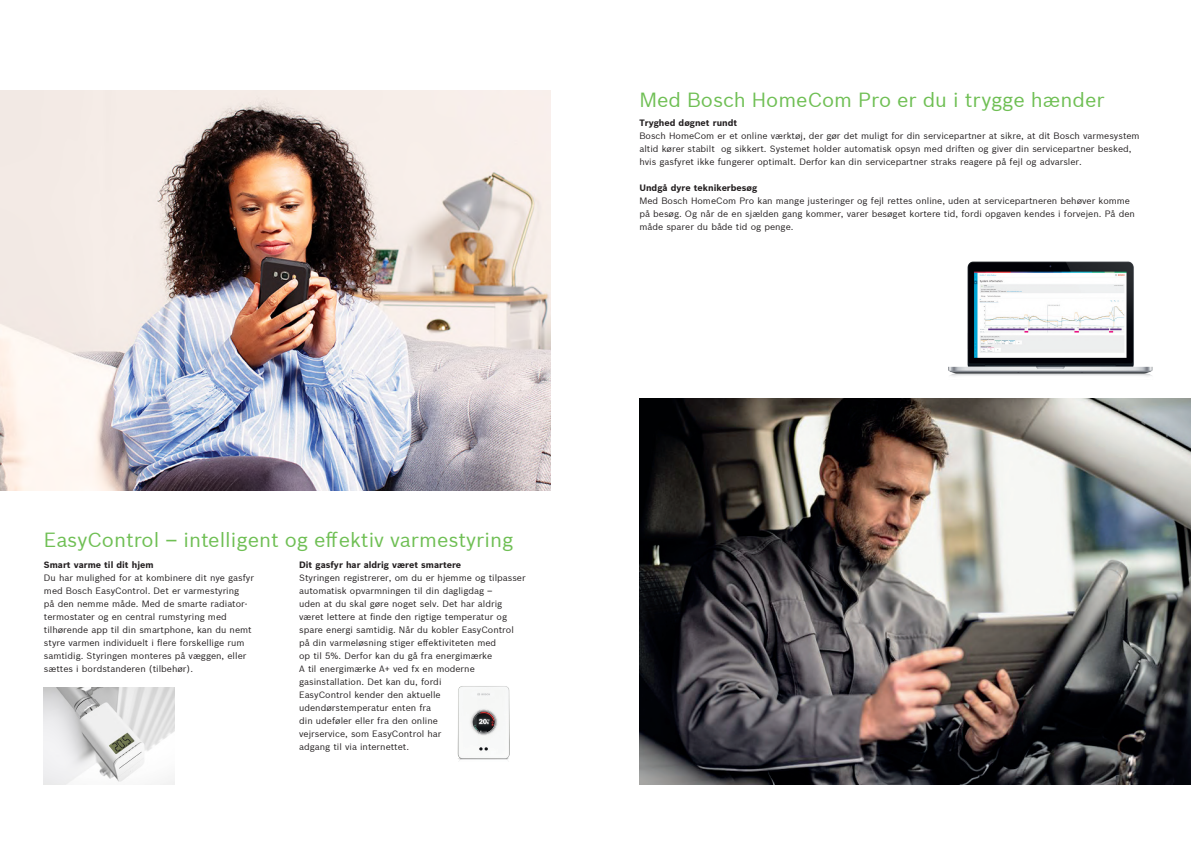
<style>
.page{position:relative;width:1191px;height:842px;background:#fff}
.page>*{position:absolute;margin:0;border:0;box-sizing:border-box;transform-origin:0 0}
.t1{font:20px "Bosch Sans";color:#6fbf54}
.t2{font:9px/13px "Bosch Sans";color:#231f20}
.t3{font:700 9px "Bosch Sans";color:#231f20}
.s1{font-weight:700}
</style>
<div class="page">
<img style="left:0;top:91px;width:551px;height:400px">
<img style="left:44px;top:688px;width:130px;height:97px">
<img style="left:639px;top:398px;width:552px;height:387px">
<img style="left:457px;top:686px;width:53px;height:75px">
<img style="left:948px;top:261px;width:205px;height:116px">
<p class="t1" style="left:639px;top:86px;width:467px">Med Bosch HomeCom Pro er du i trygge hænder</p>
<p class="t3" style="left:639px;top:117px;width:99px">Tryghed døgnet rundt</p>
<p class="t2" style="left:639px;top:129px;width:502px">Bosch HomeCom er et online værktøj, der gør det muligt for din servicepartner at sikre, at dit Bosch varmesystem altid kører stabilt og sikkert. Systemet holder automatisk opsyn med driften og giver din servicepartner besked, hvis gasfyret ikke fungerer optimalt. Derfor kan din servicepartner straks reagere på fejl og advarsler.</p>
<p class="t3" style="left:639px;top:182px;width:119px">Undgå dyre teknikerbesøg</p>
<p class="t2" style="left:639px;top:194px;width:497px">Med Bosch HomeCom Pro kan mange justeringer og fejl rettes online, uden at servicepartneren behøver komme på besøg. Og når de en sjælden gang kommer, varer besøget kortere tid, fordi opgaven kendes i forvejen. På den måde sparer du både tid og penge.</p>
<p class="t1" style="left:44px;top:526px;width:471px">EasyControl – intelligent og effektiv varmestyring</p>
<p class="t2" style="left:44px;top:558px;width:212px"><span class="s1">Smart varme til dit hjem<br></span>Du har mulighed for at kombinere dit nye gasfyr med Bosch EasyControl. Det er varmestyring<br>på den nemme måde. Med de smarte radiator&shy;termostater og en central rumstyring med tilhørende app til din smartphone, kan du nemt styre varmen individuelt i flere forskellige rum samtidig. Styringen monteres på væggen, eller sættes i bordstanderen (tilbehør).</p>
<p class="t3" style="left:299px;top:559px;width:164px">Dit gasfyr har aldrig været smartere</p>
<p class="t2" style="left:299px;top:571px;width:228px">Styringen registrerer, om du er hjemme og tilpasser automatisk opvarmningen til din dagligdag –<br>uden at du skal gøre noget selv. Det har aldrig været lettere at finde den rigtige temperatur og spare energi samtidig. Når du kobler EasyControl på din varmeløsning stiger effektiviteten med<br>op til 5%. Derfor kan du gå fra energimærke<br>A til energimærke A+ ved fx en moderne gasinstallation. Det kan du, fordi<br>EasyControl kender den aktuelle udendørstemperatur enten fra<br>din udeføler eller fra den online<br>vejrservice, som EasyControl har<br>adgang til via internettet.</p>
</div>
